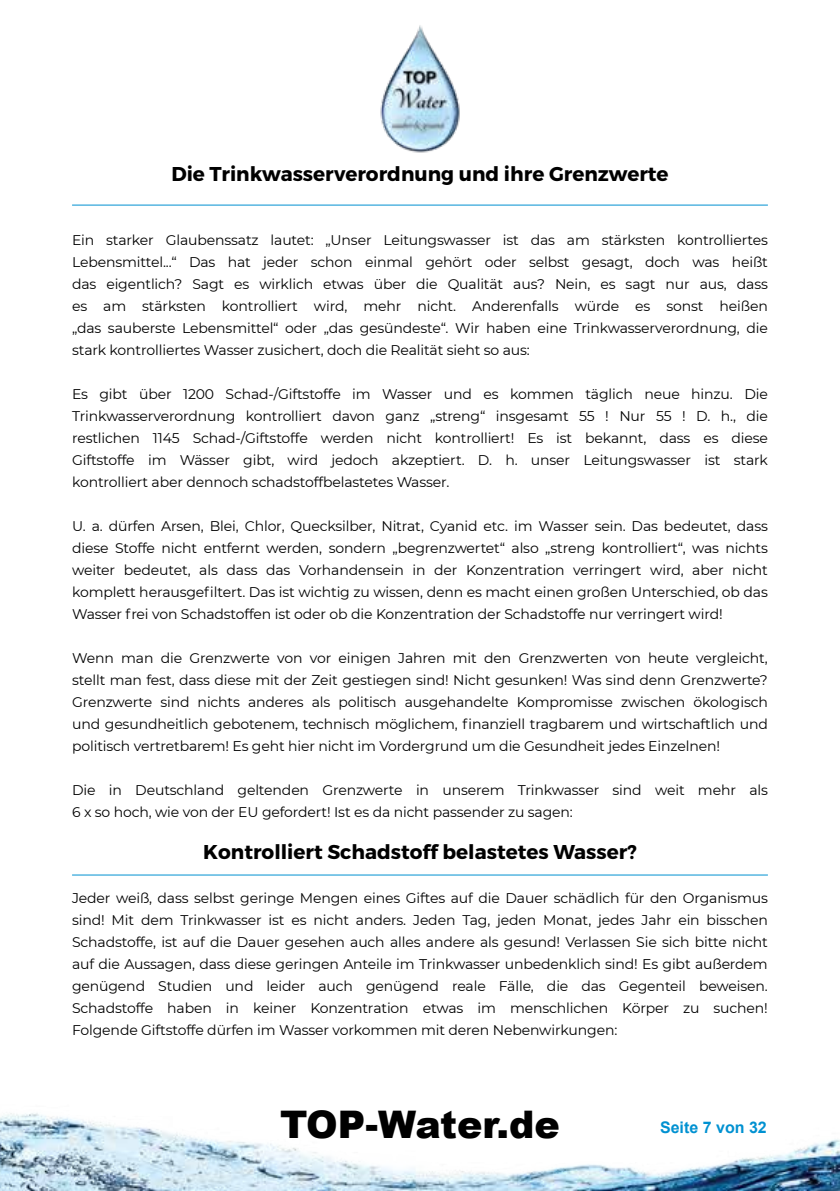
<style>
.page{position:relative;width:840px;height:1191px;background:#fff}
.page>*{position:absolute;margin:0;border:0;box-sizing:border-box;transform-origin:0 0}
.t1{font:900 38px "Arial";color:#000}
.t2{font:700 20px "Montserrat";color:#000}
.t3{font:700 16px "Arial";color:#0091d1}
.t4{font:14px/22px "Montserrat";letter-spacing:-.01em;color:#000;text-align:justify}
</style>
<div class="page">
<img style="left:0;top:1113px;width:839px;height:78px">
<img style="left:380px;top:25px;width:80px;height:128px">
<hr style="left:72px;top:205px;width:695px;height:1px;background:#0091d1">
<hr style="left:72px;top:874px;width:695px;height:1px;background:#0091d1">
<h2 class="t2" style="left:171px;top:161px;width:498px">Die Trinkwasserverordnung und ihre Grenzwerte</h2>
<p class="t4" style="left:72px;top:228px;width:697px">Ein starker Glaubenssatz lautet: „Unser Leitungswasser ist das am stärksten kontrolliertes Lebensmittel...“ Das hat jeder schon einmal gehört oder selbst gesagt, doch was heißt das eigentlich? Sagt es wirklich etwas über die Qualität aus? Nein, es sagt nur aus, dass es am stärksten kontrolliert wird, mehr nicht. Anderenfalls würde es sonst heißen „das sauberste Lebensmittel“ oder „das gesündeste“. Wir haben eine Trinkwasserverordnung, die stark kontrolliertes Wasser zusichert, doch die Realität sieht so aus:</p>
<p class="t4" style="left:72px;top:382px;width:697px">Es gibt über 1200 Schad-/Giftstoffe im Wasser und es kommen täglich neue hinzu. Die Trinkwasserverordnung kontrolliert davon ganz „streng“ insgesamt 55 ! Nur 55 ! D. h., die restlichen 1145 Schad-/Giftstoffe werden nicht kontrolliert! Es ist bekannt, dass es diese Giftstoffe im Wässer gibt, wird jedoch akzeptiert. D. h. unser Leitungswasser ist stark kontrolliert aber dennoch schadstoffbelastetes Wasser.</p>
<p class="t4" style="left:72px;top:514px;width:697px">U. a. dürfen Arsen, Blei, Chlor, Quecksilber, Nitrat, Cyanid etc. im Wasser sein. Das bedeutet, dass diese Stoffe nicht entfernt werden, sondern „begrenzwertet“ also „streng kontrolliert“, was nichts weiter bedeutet, als dass das Vorhandensein in der Konzentration verringert wird, aber nicht komplett herausgefiltert. Das ist wichtig zu wissen, denn es macht einen großen Unterschied, ob das Wasser frei von Schadstoffen ist oder ob die Konzentration der Schadstoffe nur verringert wird!</p>
<p class="t4" style="left:72px;top:646px;width:697px">Wenn man die Grenzwerte von vor einigen Jahren mit den Grenzwerten von heute vergleicht, stellt man fest, dass diese mit der Zeit gestiegen sind! Nicht gesunken! Was sind denn Grenzwerte?<br>Grenzwerte sind nichts anderes als politisch ausgehandelte Kompromisse zwischen ökologisch und gesundheitlich gebotenem, technisch möglichem, finanziell tragbarem und wirtschaftlich und politisch vertretbarem! Es geht hier nicht im Vordergrund um die Gesundheit jedes Einzelnen!</p>
<p class="t4" style="left:72px;top:778px;width:697px">Die in Deutschland geltenden Grenzwerte in unserem Trinkwasser sind weit mehr als<br>6 x so hoch, wie von der EU gefordert! Ist es da nicht passender zu sagen:</p>
<h2 class="t2" style="left:203px;top:839px;width:435px">Kontrolliert Schadstoff belastetes Wasser?</h2>
<p class="t4" style="left:72px;top:886px;width:697px">Jeder weiß, dass selbst geringe Mengen eines Giftes auf die Dauer schädlich für den Organismus sind! Mit dem Trinkwasser ist es nicht anders. Jeden Tag, jeden Monat, jedes Jahr ein bisschen Schadstoffe, ist auf die Dauer gesehen auch alles andere als gesund! Verlassen Sie sich bitte nicht auf die Aussagen, dass diese geringen Anteile im Trinkwasser unbedenklich sind! Es gibt außerdem genügend Studien und leider auch genügend reale Fälle, die das Gegenteil beweisen.<br>Schadstoffe haben in keiner Konzentration etwas im menschlichen Körper zu suchen!<br>Folgende Giftstoffe dürfen im Wasser vorkommen mit deren Nebenwirkungen:</p>
<h1 class="t1" style="left:280px;top:1097px;width:281px">TOP-Water.de</h1>
<p class="t3" style="left:659px;top:1116px;width:108px">Seite 7 von 32</p>
</div>
